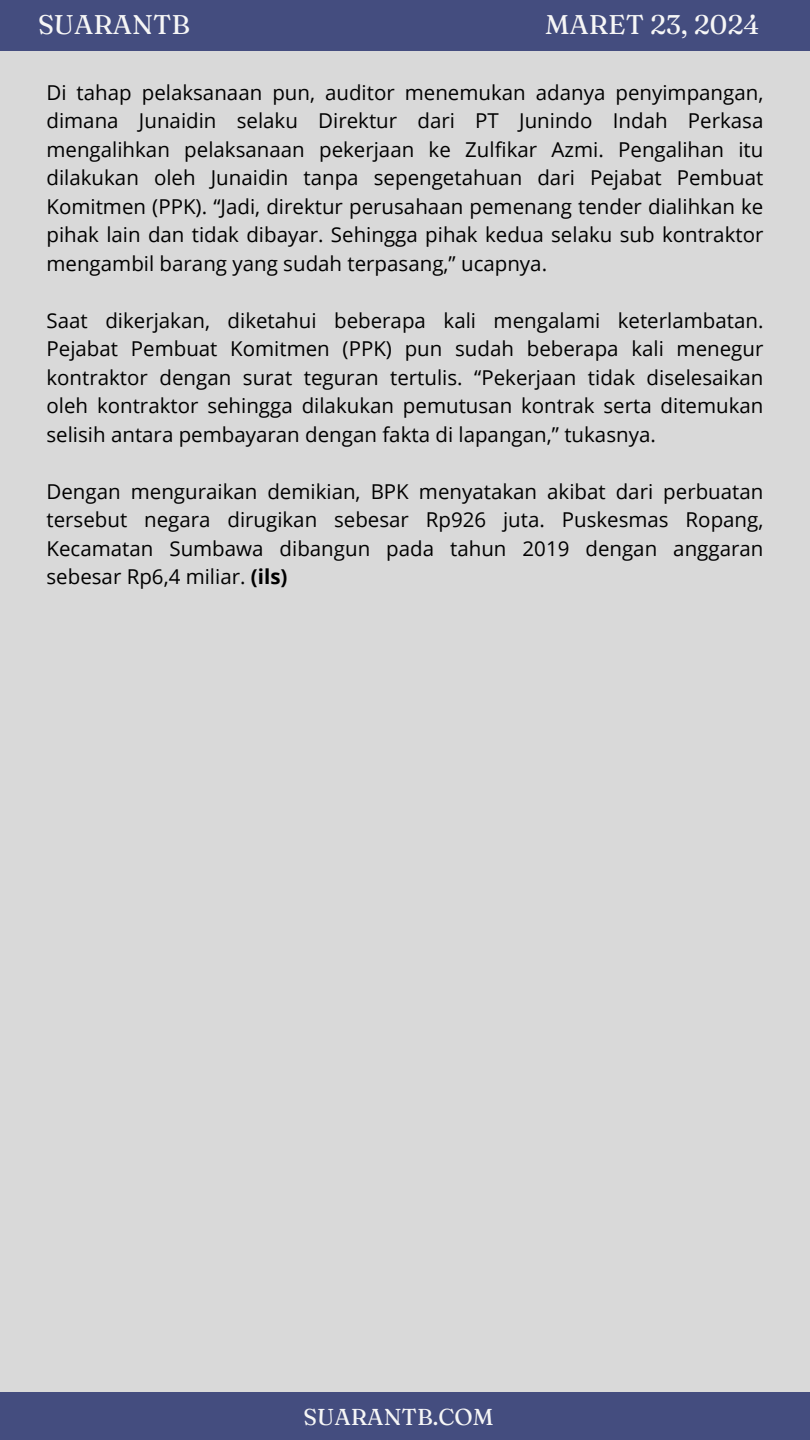
<style>
.page{position:relative;width:810px;height:1440px;background:#d9d9d9}
.page>*{position:absolute;margin:0;border:0;box-sizing:border-box;transform-origin:0 0}
.t1{font:27px "Fraunces 9 pt";color:#f6f6f6}
.t2{font:23px "Fraunces 9 pt";color:#f6f6f6}
.t3{font:20.5px/28.5px "Open Sans";color:#000;text-align:justify}
.s1{font-weight:700}
</style>
<div class="page">
<div style="left:0;top:1393px;width:810px;height:47px;background:#444d7f"></div>
<div style="left:0;top:0;width:810px;height:50px;background:#444d7f"></div>
<p class="t1" style="left:38px;top:8px;width:153px">SUARANTB</p>
<h2 class="t1" style="left:545px;top:8px;width:216px">MARET 23, 2024</h2>
<h1 class="t3" style="left:47px;top:78px;width:718px">Di tahap pelaksanaan pun, auditor menemukan adanya penyimpangan, dimana Junaidin selaku Direktur dari PT Junindo Indah Perkasa mengalihkan pelaksanaan pekerjaan ke Zulfikar Azmi. Pengalihan itu dilakukan oleh Junaidin tanpa sepengetahuan dari Pejabat Pembuat Komitmen (PPK). “Jadi, direktur perusahaan pemenang tender dialihkan ke pihak lain dan tidak dibayar. Sehingga pihak kedua selaku sub kontraktor mengambil barang yang sudah terpasang,” ucapnya.</h1>
<h1 class="t3" style="left:47px;top:306px;width:718px">Saat dikerjakan, diketahui beberapa kali mengalami keterlambatan.<br>Pejabat Pembuat Komitmen (PPK) pun sudah beberapa kali menegur kontraktor dengan surat teguran tertulis. “Pekerjaan tidak diselesaikan oleh kontraktor sehingga dilakukan pemutusan kontrak serta ditemukan selisih antara pembayaran dengan fakta di lapangan,” tukasnya.</h1>
<p class="t3" style="left:47px;top:477px;width:718px">Dengan menguraikan demikian, BPK menyatakan akibat dari perbuatan tersebut negara dirugikan sebesar Rp926 juta. Puskesmas Ropang, Kecamatan Sumbawa dibangun pada tahun 2019 dengan anggaran sebesar Rp6,4 miliar. <span class="s1">(ils)</span></p>
<p class="t2" style="left:304px;top:1402px;width:191px">SUARANTB.COM</p>
</div>
